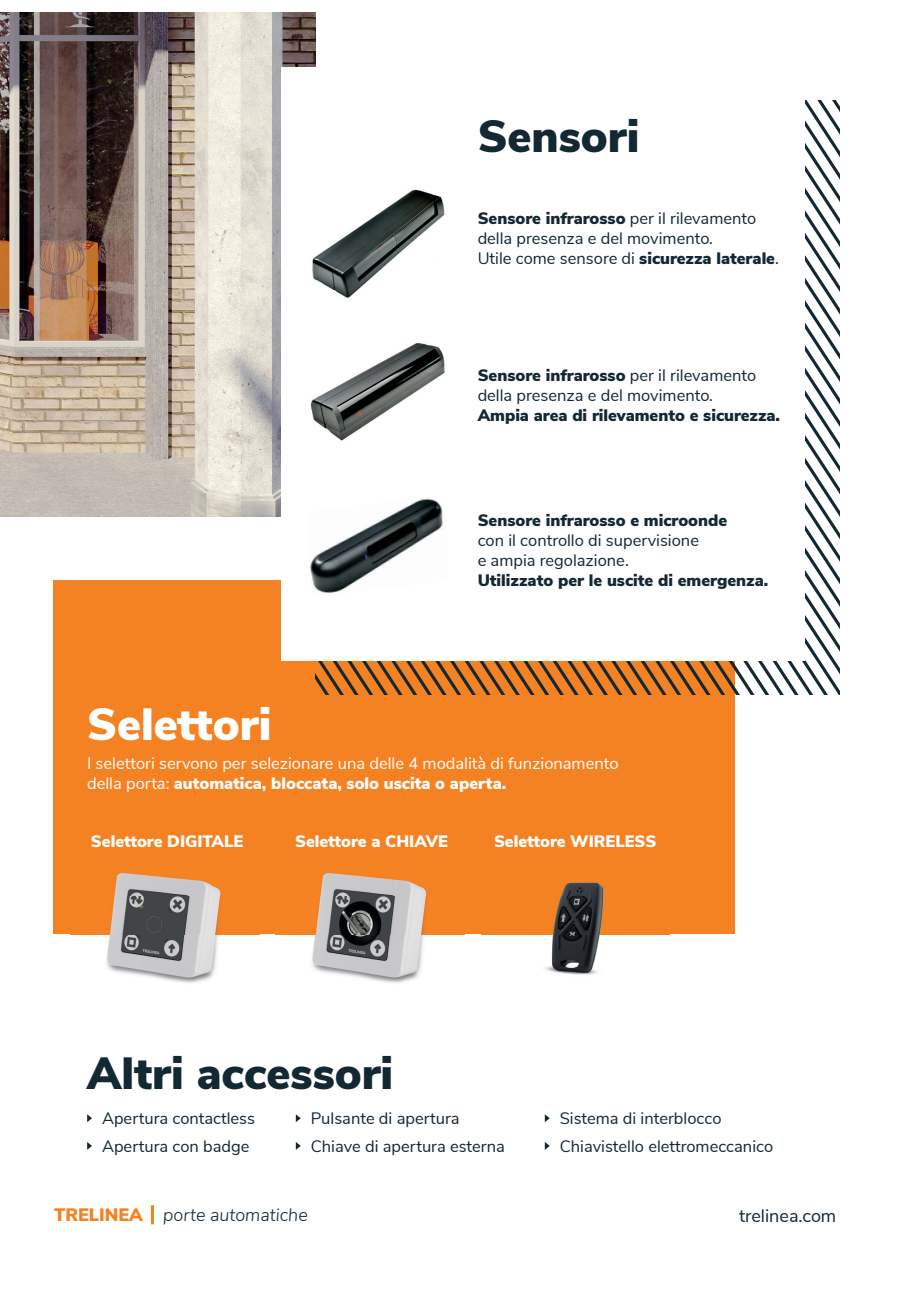
<style>
.page{position:relative;width:906px;height:1289px;background:#fff}
.page>*{position:absolute;margin:0;border:0;box-sizing:border-box;transform-origin:0 0}
.t1{font:900 45px "Nunito Sans";color:#122833}
.t2{font:900 45px "Nunito Sans";color:#fff}
.t3{font:italic 300 18px "Nunito Sans";color:#122833}
.t4{font:18px "Nunito Sans";color:#122833}
.t5{font:16.5px/19.8px "Nunito Sans";color:#122833}
.t6{font:16.5px/19.8px "Nunito Sans";color:#fff}
.t7{font:900 16.5px "Nunito Sans";color:#122833}
.t8{font:900 16.5px "Nunito Sans";color:#fff}
.s1{font-weight:900}
.s2{font-weight:900;font-style:normal;color:#f58222}
</style>
<div class="page">
<hr style="left:151px;top:1205px;width:3px;height:19px;background:#f58222">
<img style="left:0;top:13px;width:315px;height:503px">
<svg style="left:87px;top:1114px;width:5px;height:8px"></svg>
<svg style="left:87px;top:1142px;width:5px;height:7px"></svg>
<svg style="left:545px;top:1142px;width:5px;height:7px"></svg>
<svg style="left:296px;top:1142px;width:5px;height:7px"></svg>
<svg style="left:296px;top:1114px;width:5px;height:8px"></svg>
<svg style="left:545px;top:1114px;width:5px;height:8px"></svg>
<div style="left:53px;top:580px;width:681px;height:354px;background:#f58222"></div>
<svg style="left:817px;top:101px;width:14px;height:593px"></svg>
<svg style="left:802px;top:101px;width:15px;height:593px"></svg>
<svg style="left:316px;top:660px;width:354px;height:34px"></svg>
<div style="left:282px;top:67px;width:523px;height:593px;background:#fff"></div>
<img style="left:312px;top:189px;width:133px;height:109px">
<img style="left:310px;top:343px;width:135px;height:98px">
<img style="left:309px;top:498px;width:134px;height:95px">
<img style="left:71px;top:873px;width:188px;height:110px">
<img style="left:276px;top:873px;width:188px;height:110px">
<img style="left:481px;top:882px;width:188px;height:93px">
<h1 class="t1" style="left:477px;top:104px;width:163px">Sensori</h1>
<p class="t5" style="left:477px;top:207px;width:303px"><span class="s1">Sensore infrarosso</span> per il rilevamento della presenza e del movimento.<br>Utile come sensore di <span class="s1">sicurezza laterale</span>.</p>
<p class="t5" style="left:477px;top:364px;width:280px"><span class="s1">Sensore infrarosso</span> per il rilevamento della presenza e del movimento.</p>
<p class="t7" style="left:477px;top:402px;width:304px">Ampia area di rilevamento e sicurezza.</p>
<h1 class="t2" style="left:87px;top:691px;width:186px">Selettori</h1>
<p class="t7" style="left:477px;top:508px;width:251px">Sensore infrarosso e microonde</p>
<p class="t5" style="left:477px;top:529px;width:223px">con il controllo di supervisione e ampia regolazione.</p>
<p class="t7" style="left:477px;top:567px;width:292px">Utilizzato per le uscite di emergenza.</p>
<p class="t6" style="left:87px;top:752px;width:533px">I selettori servono per selezionare una delle 4 modalità di funzionamento della porta: <span class="s1">automatica, bloccata, solo uscita o aperta.</span></p>
<p class="t8" style="left:91px;top:828px;width:154px">Selettore DIGITALE</p>
<p class="t8" style="left:295px;top:828px;width:154px">Selettore a CHIAVE</p>
<p class="t8" style="left:494px;top:828px;width:164px">Selettore WIRELESS</p>
<h1 class="t1" style="left:87px;top:1039px;width:307px">Altri accessori</h1>
<p class="t5" style="left:102px;top:1103px;width:155px;line-height:27.6px">Apertura contactless<br>Apertura con badge</p>
<p class="t5" style="left:311px;top:1107px;width:150px">Pulsante di apertura</p>
<p class="t5" style="left:311px;top:1135px;width:196px">Chiave di apertura esterna</p>
<p class="t5" style="left:560px;top:1107px;width:163px">Sistema di interblocco</p>
<p class="t5" style="left:560px;top:1135px;width:215px">Chiavistello elettromeccanico</p>
<p class="t3" style="left:54px;top:1201px;width:255px"><span class="s2">TRELINEA</span> porte automatiche</p>
<p class="t4" style="left:739px;top:1202px;width:99px">trelinea.com</p>
</div>
